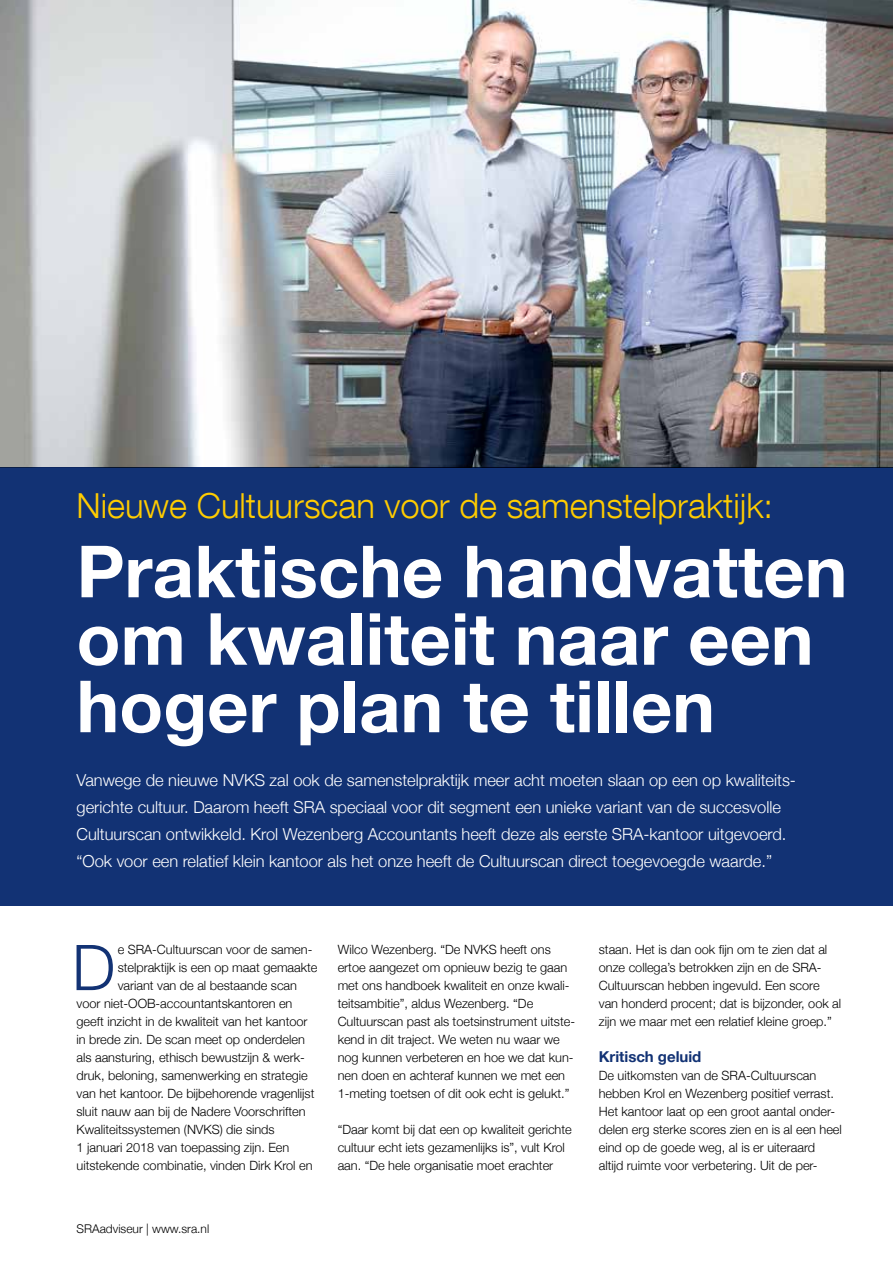
<style>
.page{position:relative;width:893px;height:1263px;background:#fff}
.page>*{position:absolute;margin:0;border:0;box-sizing:border-box;transform-origin:0 0}
.t1{font:700 72px/67.5px "Helvetica Neue LT Com";color:#fff}
.t2{font:300 63.15px "Helvetica Neue";color:#123274}
.t3{font:300 34.5px "Helvetica Neue LT Com";color:#fc0}
.t4{font:300 16.5px/27px "Helvetica Neue";color:#fff}
.t5{font:700 15px "Helvetica Neue";color:#123274}
.t6{font:300 12.75px/18px "Helvetica Neue";color:#000}
.t7{font:300 12px "Helvetica Neue";color:#000}
</style>
<div class="page">
<img style="left:0;top:0;width:893px;height:467px">
<div style="left:0;top:467px;width:893px;height:439px;background:#123274"></div>
<h3 class="t3" style="left:77px;top:484px;width:698px">Nieuwe Cultuurscan voor de samenstelpraktijk:</h3>
<h1 class="t1" style="left:77px;top:536px;width:772px">Praktische handvatten om kwaliteit naar een hoger plan te tillen</h1>
<p class="t4" style="left:77px;top:766px;width:721px">Vanwege de nieuwe NVKS zal ook de samenstelpraktijk meer acht moeten slaan op een op kwaliteits&shy;gerichte cultuur. Daarom heeft SRA speciaal voor dit segment een unieke variant van de succesvolle Cultuurscan ontwikkeld. Krol Wezenberg Accountants heeft deze als eerste SRA-kantoor uitgevoerd. “Ook voor een relatief klein kantoor als het onze heeft de Cultuurscan direct toegevoegde waarde.”</p>
<h2 class="t2" style="left:72px;top:917px;width:45px">D</h2>
<p class="t6" style="left:118px;top:940px;width:196px">e SRA-Cultuurscan voor de samen-</p>
<p class="t6" style="left:118px;top:958px;width:201px">stelpraktijk is een op maat gemaakte</p>
<p class="t6" style="left:118px;top:976px;width:181px">variant van de al bestaande scan</p>
<p class="t6" style="left:77px;top:994px;width:217px">voor niet-OOB-accountantskantoren en</p>
<p class="t6" style="left:77px;top:1012px;width:233px">geeft inzicht in de kwaliteit van het kantoor</p>
<p class="t6" style="left:77px;top:1030px;width:230px">in brede zin. De scan meet op onderdelen</p>
<p class="t6" style="left:77px;top:1048px;width:230px">als aansturing, ethisch bewustzijn &amp; werk-</p>
<p class="t6" style="left:77px;top:1066px;width:233px">druk, beloning, samenwerking en strategie</p>
<p class="t6" style="left:77px;top:1084px;width:239px">van het kantoor. De bijbehorende vragenlijst</p>
<p class="t6" style="left:77px;top:1102px;width:231px">sluit nauw aan bij de Nadere Voorschriften</p>
<p class="t6" style="left:77px;top:1120px;width:200px">Kwaliteitssystemen (NVKS) die sinds</p>
<p class="t6" style="left:77px;top:1138px;width:214px">1 januari 2018 van toepassing zijn. Een</p>
<p class="t6" style="left:77px;top:1156px;width:238px">uitstekende combinatie, vinden Dirk Krol en</p>
<p class="t7" style="left:77px;top:1219px;width:134px">SRAadviseur | www.sra.nl</p>
<p class="t6" style="left:338px;top:940px;width:239px">Wilco Wezenberg. “De NVKS heeft ons ertoe aangezet om opnieuw bezig te gaan met ons handboek kwaliteit en onze kwali&shy;teitsambitie”, aldus Wezenberg. “De Cultuurscan past als toetsinstrument uitste&shy;kend in dit traject. We weten nu waar we nog kunnen verbeteren en hoe we dat kun&shy;nen doen en achteraf kunnen we met een 1-meting toetsen of dit ook echt is gelukt.”</p>
<p class="t6" style="left:338px;top:1120px;width:236px">“Daar komt bij dat een op kwaliteit gerichte cultuur echt iets gezamenlijks is”, vult Krol aan. “De hele organisatie moet erachter</p>
<p class="t6" style="left:599px;top:940px;width:244px">staan. Het is dan ook fijn om te zien dat al onze collega’s betrokken zijn en de SRA-Cultuurscan hebben ingevuld. Een score van honderd procent; dat is bijzonder, ook al zijn we maar met een relatief kleine groep.”</p>
<p class="t5" style="left:599px;top:1045px;width:104px">Kritisch geluid</p>
<p class="t6" style="left:599px;top:1066px;width:245px">De uitkomsten van de SRA-Cultuurscan hebben Krol en Wezenberg positief verrast.<br>Het kantoor laat op een groot aantal onder&shy;delen erg sterke scores zien en is al een heel eind op de goede weg, al is er uiteraard altijd ruimte voor verbetering. Uit de per-</p>
</div>
